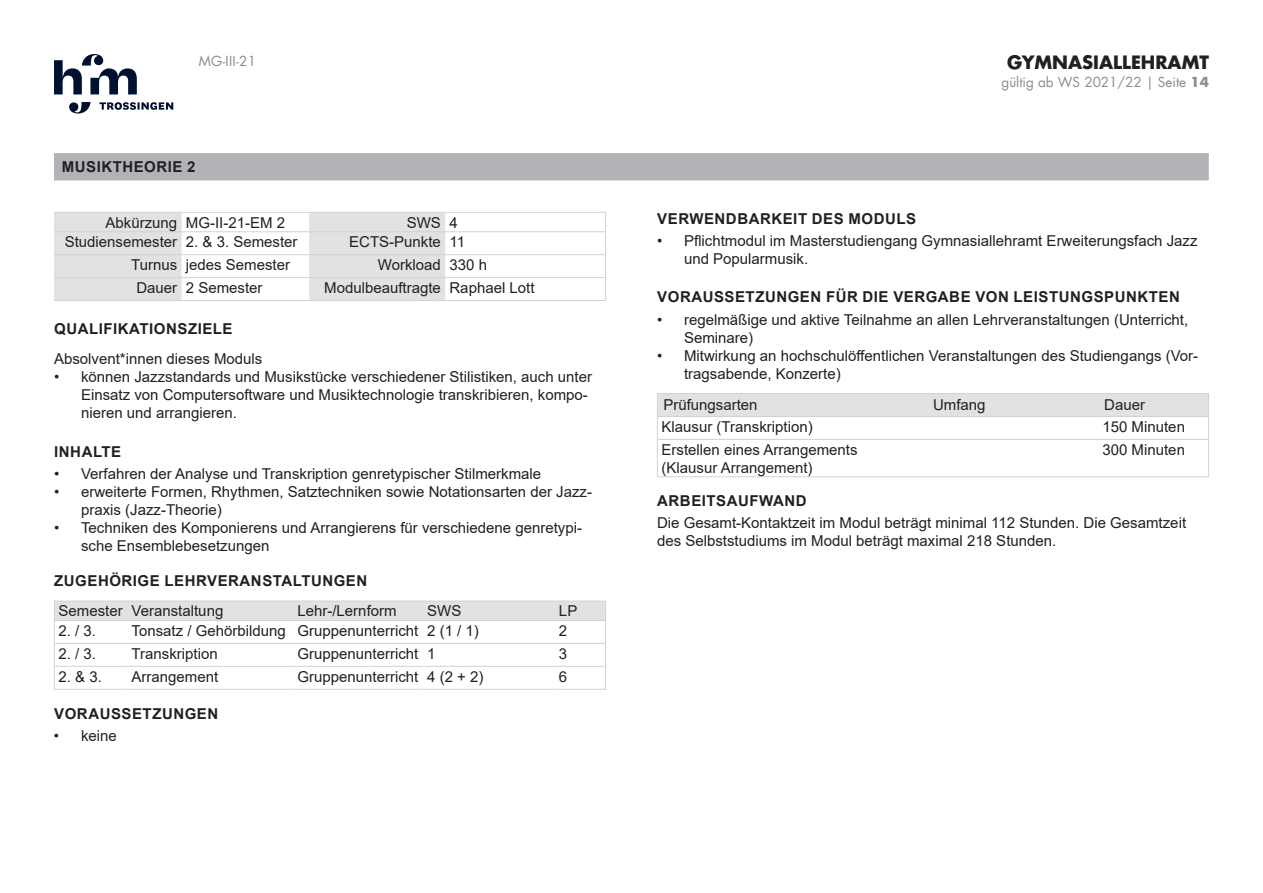
<style>
.page{position:relative;width:1263px;height:893px;background:#fff}
.page>*{position:absolute;margin:0;border:0;box-sizing:border-box;transform-origin:0 0}
.t1{font:700 18px "Futura Com";color:#231f20}
.t2{font:15px/18px "Arial";color:#231f20}
.t3{font:700 15px "Arial";letter-spacing:.035em;color:#231f20}
.t4{font:13.5px "Futura Com";color:#8a8c8f}
.s1{font-weight:700}
</style>
<div class="page">
<svg style="left:54px;top:54px;width:119px;height:60px"></svg>
<div style="left:57px;top:156px;width:1152px;height:21px;background:#b2b3b7"></div>
<hr style="left:54px;top:153px;width:1005px;height:3px;background:#b2b3b7">
<hr style="left:54px;top:156px;width:3px;height:21px;background:#b2b3b7">
<hr style="left:1059px;top:153px;width:150px;height:3px;background:#b2b3b7">
<hr style="left:54px;top:177px;width:1005px;height:3px;background:#b2b3b7">
<hr style="left:1059px;top:177px;width:150px;height:3px;background:#b2b3b7">
<svg style="left:54px;top:213px;width:391px;height:87px"></svg>
<hr style="left:54px;top:212px;width:128px;height:1px;background:#d1d2d4">
<hr style="left:182px;top:212px;width:127px;height:1px;background:#d1d2d4">
<hr style="left:309px;top:212px;width:136px;height:1px;background:#d1d2d4">
<hr style="left:445px;top:212px;width:161px;height:1px;background:#d1d2d4">
<hr style="left:54px;top:231px;width:128px;height:1px;background:#d1d2d4">
<hr style="left:182px;top:231px;width:127px;height:1px;background:#d1d2d4">
<hr style="left:309px;top:231px;width:136px;height:1px;background:#d1d2d4">
<hr style="left:445px;top:231px;width:161px;height:1px;background:#d1d2d4">
<hr style="left:54px;top:254px;width:128px;height:1px;background:#d1d2d4">
<hr style="left:182px;top:254px;width:127px;height:1px;background:#d1d2d4">
<hr style="left:309px;top:254px;width:136px;height:1px;background:#d1d2d4">
<hr style="left:445px;top:254px;width:161px;height:1px;background:#d1d2d4">
<hr style="left:54px;top:277px;width:128px;height:1px;background:#d1d2d4">
<hr style="left:182px;top:277px;width:127px;height:1px;background:#d1d2d4">
<hr style="left:309px;top:277px;width:136px;height:1px;background:#d1d2d4">
<hr style="left:445px;top:277px;width:161px;height:1px;background:#d1d2d4">
<hr style="left:54px;top:300px;width:128px;height:1px;background:#d1d2d4">
<hr style="left:182px;top:300px;width:127px;height:1px;background:#d1d2d4">
<hr style="left:309px;top:300px;width:136px;height:1px;background:#d1d2d4">
<hr style="left:445px;top:300px;width:161px;height:1px;background:#d1d2d4">
<svg style="left:605px;top:213px;width:1px;height:87px"></svg>
<hr style="left:423px;top:689px;width:132px;height:1px;background:#d1d2d4">
<hr style="left:555px;top:689px;width:51px;height:1px;background:#d1d2d4">
<svg style="left:54px;top:602px;width:552px;height:87px"></svg>
<hr style="left:54px;top:601px;width:73px;height:1px;background:#d1d2d4">
<hr style="left:127px;top:601px;width:166px;height:1px;background:#d1d2d4">
<hr style="left:293px;top:601px;width:130px;height:1px;background:#d1d2d4">
<hr style="left:423px;top:601px;width:132px;height:1px;background:#d1d2d4">
<hr style="left:555px;top:601px;width:51px;height:1px;background:#d1d2d4">
<hr style="left:54px;top:620px;width:73px;height:1px;background:#d1d2d4">
<hr style="left:127px;top:620px;width:166px;height:1px;background:#d1d2d4">
<hr style="left:293px;top:620px;width:130px;height:1px;background:#d1d2d4">
<hr style="left:423px;top:620px;width:132px;height:1px;background:#d1d2d4">
<hr style="left:555px;top:620px;width:51px;height:1px;background:#d1d2d4">
<hr style="left:54px;top:643px;width:73px;height:1px;background:#d1d2d4">
<hr style="left:127px;top:643px;width:166px;height:1px;background:#d1d2d4">
<hr style="left:293px;top:643px;width:130px;height:1px;background:#d1d2d4">
<hr style="left:54px;top:666px;width:73px;height:1px;background:#d1d2d4">
<hr style="left:127px;top:666px;width:166px;height:1px;background:#d1d2d4">
<hr style="left:293px;top:666px;width:130px;height:1px;background:#d1d2d4">
<hr style="left:54px;top:689px;width:73px;height:1px;background:#d1d2d4">
<hr style="left:127px;top:689px;width:166px;height:1px;background:#d1d2d4">
<hr style="left:293px;top:689px;width:130px;height:1px;background:#d1d2d4">
<hr style="left:657px;top:393px;width:270px;height:1px;background:#d1d2d4">
<hr style="left:927px;top:393px;width:171px;height:1px;background:#d1d2d4">
<hr style="left:1098px;top:393px;width:111px;height:1px;background:#d1d2d4">
<hr style="left:657px;top:439px;width:270px;height:1px;background:#d1d2d4">
<hr style="left:927px;top:439px;width:171px;height:1px;background:#d1d2d4">
<hr style="left:1098px;top:439px;width:111px;height:1px;background:#d1d2d4">
<hr style="left:657px;top:476px;width:270px;height:1px;background:#d1d2d4">
<hr style="left:927px;top:476px;width:171px;height:1px;background:#d1d2d4">
<hr style="left:1098px;top:476px;width:111px;height:1px;background:#d1d2d4">
<svg style="left:657px;top:394px;width:552px;height:45px"></svg>
<hr style="left:657px;top:440px;width:1px;height:36px;background:#d1d2d4">
<hr style="left:1208px;top:440px;width:1px;height:36px;background:#d1d2d4">
<p class="t4" style="left:199px;top:52px;width:59px">MG-III-21</p>
<p class="t3" style="left:62px;top:156px;width:135px">MUSIKTHEORIE 2</p>
<p class="t2" style="left:106px;top:213px;width:181px">Abkürzung MG-II-21-EM 2</p>
<p class="t2" style="left:407px;top:213px;width:53px">SWS 4</p>
<p class="t2" style="left:65px;top:233px;width:234px">Studiensemester 2. &amp; 3. Semester</p>
<p class="t2" style="left:349px;top:233px;width:117px">ECTS-Punkte 11</p>
<p class="t2" style="left:131px;top:255px;width:160px">Turnus jedes Semester</p>
<p class="t2" style="left:378px;top:255px;width:111px">Workload 330 h</p>
<p class="t2" style="left:136px;top:278px;width:128px">Dauer 2 Semester</p>
<p class="t2" style="left:324px;top:278px;width:212px">Modulbeauftragte Raphael Lott</p>
<p class="t3" style="left:54px;top:318px;width:180px">QUALIFIKATIONSZIELE</p>
<p class="t2" style="left:54px;top:350px;width:210px">Absolvent*innen dieses Moduls</p>
<p class="t2" style="left:81px;top:368px;width:513px;text-indent:-27px">• können Jazzstandards und Musikstücke verschiedener Stilistiken, auch unter<br>Einsatz von Computersoftware und Musiktechnologie transkribieren, kompo&shy;nieren und arrangieren.</p>
<p class="t3" style="left:54px;top:441px;width:69px">INHALTE</p>
<p class="t2" style="left:54px;top:465px;width:489px">• Verfahren der Analyse und Transkription genretypischer Stilmerkmale</p>
<p class="t2" style="left:81px;top:483px;width:513px;text-indent:-27px">• erweiterte Formen, Rhythmen, Satztechniken sowie Notationsarten der Jazz&shy;praxis (Jazz-Theorie)</p>
<p class="t2" style="left:81px;top:519px;width:503px;text-indent:-27px">• Techniken des Komponierens und Arrangierens für verschiedene genretypi&shy;sche Ensemblebesetzungen</p>
<p class="t3" style="left:54px;top:570px;width:315px">ZUGEHÖRIGE LEHRVERANSTALTUNGEN</p>
<p class="t2" style="left:59px;top:602px;width:166px">Semester Veranstaltung</p>
<p class="t2" style="left:297px;top:602px;width:101px">Lehr-/Lernform</p>
<p class="t2" style="left:427px;top:602px;width:36px">SWS</p>
<p class="t2" style="left:559px;top:602px;width:20px">LP</p>
<p class="t2" style="left:59px;top:621px;width:39px">2. / 3.</p>
<p class="t2" style="left:132px;top:621px;width:349px">Tonsatz / Gehörbildung Gruppenunterricht 2 (1 / 1)</p>
<p class="t2" style="left:559px;top:621px;width:10px">2</p>
<p class="t2" style="left:59px;top:644px;width:39px">2. / 3.</p>
<p class="t2" style="left:132px;top:644px;width:88px">Transkription</p>
<p class="t2" style="left:297px;top:644px;width:140px">Gruppenunterricht 1</p>
<p class="t2" style="left:559px;top:644px;width:10px">3</p>
<p class="t2" style="left:59px;top:667px;width:45px">2. &amp; 3.</p>
<p class="t2" style="left:132px;top:667px;width:88px">Arrangement</p>
<p class="t2" style="left:297px;top:667px;width:187px">Gruppenunterricht 4 (2 + 2)</p>
<p class="t2" style="left:559px;top:667px;width:10px">6</p>
<p class="t3" style="left:54px;top:703px;width:166px">VORAUSSETZUNGEN</p>
<p class="t2" style="left:54px;top:726px;width:64px">• keine</p>
<p class="t1" style="left:1007px;top:48px;width:203px">GYMNASIALLEHRAMT</p>
<p class="t4" style="left:1001px;top:73px;width:209px">gültig ab WS 2021/22 | Seite <span class="s1">14</span></p>
<p class="t3" style="left:657px;top:208px;width:260px">VERWENDBARKEIT DES MODULS</p>
<p class="t2" style="left:684px;top:231px;width:515px;text-indent:-27px">• Pflichtmodul im Masterstudiengang Gymnasiallehramt Erweiterungsfach Jazz und Popularmusik.</p>
<p class="t3" style="left:657px;top:287px;width:524px">VORAUSSETZUNGEN FÜR DIE VERGABE VON LEISTUNGSPUNKTEN</p>
<p class="t2" style="left:684px;top:310px;width:506px;text-indent:-27px">• regelmäßige und aktive Teilnahme an allen Lehrveranstaltungen (Unterricht,<br>Seminare)</p>
<p class="t2" style="left:684px;top:346px;width:516px;text-indent:-27px">• Mitwirkung an hochschulöffentlichen Veranstaltungen des Studiengangs (Vor&shy;tragsabende, Konzerte)</p>
<p class="t2" style="left:663px;top:396px;width:96px">Prüfungsarten</p>
<p class="t2" style="left:933px;top:396px;width:54px">Umfang</p>
<p class="t2" style="left:1104px;top:396px;width:42px">Dauer</p>
<p class="t2" style="left:662px;top:417px;width:153px">Klausur (Transkription)</p>
<p class="t2" style="left:1102px;top:417px;width:84px">150 Minuten</p>
<p class="t2" style="left:662px;top:440px;width:197px">Erstellen eines Arrangements (Klausur Arrangement)</p>
<p class="t2" style="left:1102px;top:440px;width:84px">300 Minuten</p>
<p class="t3" style="left:657px;top:490px;width:151px">ARBEITSAUFWAND</p>
<p class="t2" style="left:657px;top:514px;width:531px">Die Gesamt-Kontaktzeit im Modul beträgt minimal 112 Stunden. Die Gesamtzeit des Selbststudiums im Modul beträgt maximal 218 Stunden.</p>
</div>
